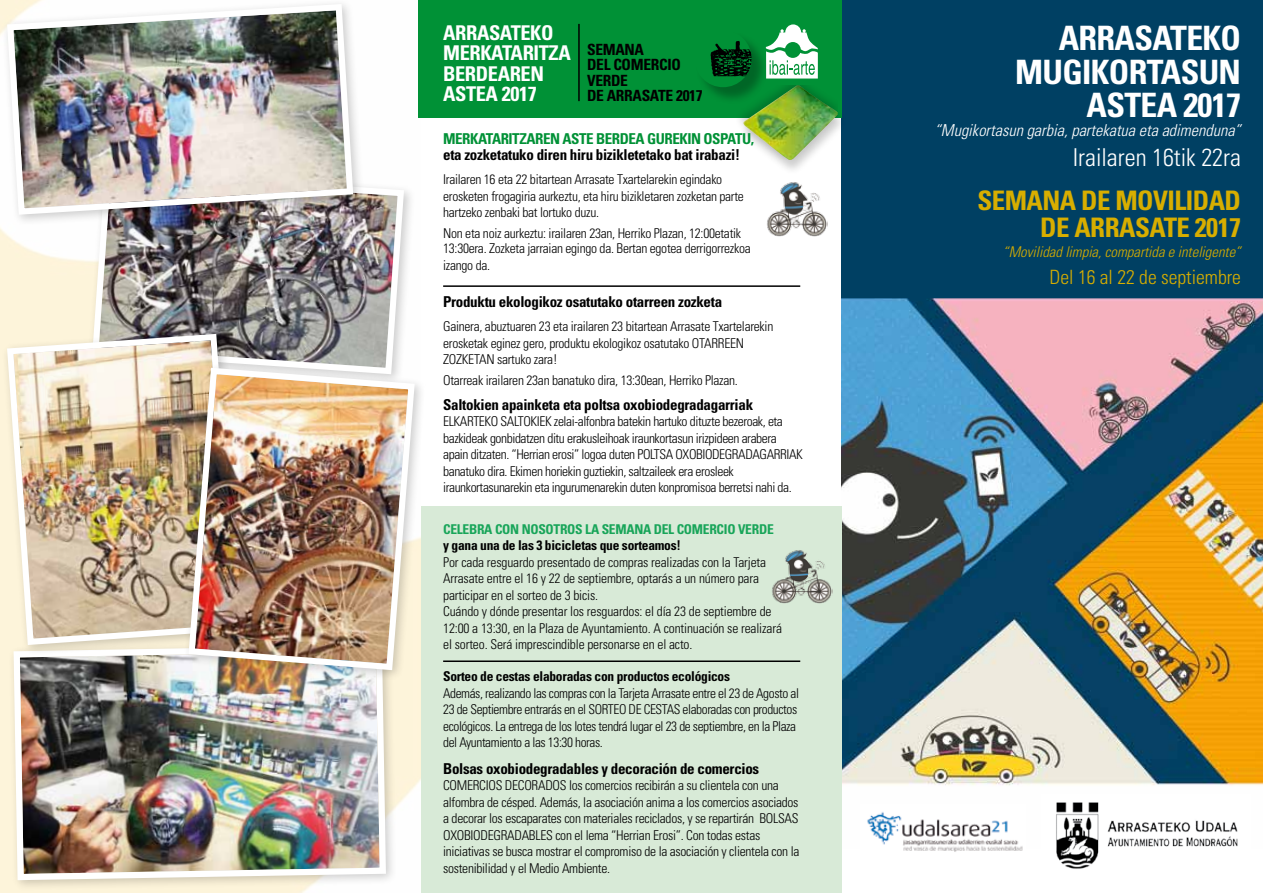
<style>
.page{position:relative;width:1263px;height:893px;background:#fff}
.page>*{position:absolute;margin:0;border:0;box-sizing:border-box;transform-origin:0 0}
.t1{font:700 condensed 33.6px/33.6px "Univers";letter-spacing:-.02em;color:#fff;text-align:right}
.t2{font:700 condensed 26.85px/26.8px "Univers";letter-spacing:-.02em;color:#d8ae00;text-align:right}
.t3{font:300 condensed 24.6px "Univers";color:#fff}
.t4{font:700 condensed 20.4px/20.4px "Univers";letter-spacing:-.02em;color:#fff}
.t5{font:300 condensed 19.65px "Univers";color:#d8ae00}
.t6{font:italic 300 condensed 16.35px "Univers";color:#fff}
.t7{font:700 condensed 15.45px/15.5px "Univers";letter-spacing:-.02em;color:#000}
.t8{font:700 condensed 15px "Univers";letter-spacing:-.02em;color:#000}
.t9{font:700 condensed 15px "Univers";letter-spacing:-.03em;color:#009136}
.t10{font:italic 300 condensed 14.85px "Univers";color:#d8ae00}
.t11{font:300 condensed 13.5px/16.5px "Univers";letter-spacing:-.02em;color:#000}
.t12{font:700 condensed 13.5px "Univers";letter-spacing:-.02em;color:#000}
.t13{font:700 condensed 13.5px "Univers";letter-spacing:-.02em;color:#18a559}
</style>
<div class="page">
<img style="left:0;top:0;width:421px;height:893px">
<img style="left:842px;top:298px;width:421px;height:488px">
<div style="left:842px;top:0;width:421px;height:298px;background:#004063"></div>
<img style="left:867px;top:812px;width:156px;height:40px">
<img style="left:1056px;top:802px;width:182px;height:67px">
<div style="left:418px;top:0;width:424px;height:117px;background:#009136"></div>
<div style="left:421px;top:506px;width:420px;height:387px;background:#d8ead7"></div>
<div style="left:738px;top:86px;width:110px;height:89px;background:#000;opacity:.2"></div>
<div style="left:736px;top:85px;width:102px;height:75px;background:#000;opacity:.2"></div>
<img style="left:742px;top:85px;width:96px;height:75px">
<hr style="left:443px;top:285px;width:357px;height:2px;background:#000">
<hr style="left:443px;top:660px;width:357px;height:2px;background:#000">
<svg style="left:769px;top:24px;width:49px;height:55px"></svg>
<div style="left:8px;top:639px;width:390px;height:253px;background:#000;opacity:.2"></div>
<img style="left:10px;top:657px;width:379px;height:236px">
<div style="left:87px;top:164px;width:329px;height:222px;background:#000;opacity:.2"></div>
<img style="left:89px;top:166px;width:318px;height:196px">
<div style="left:1px;top:0;width:364px;height:226px;background:#000;opacity:.2"></div>
<img style="left:4px;top:1px;width:352px;height:217px">
<div style="left:2px;top:328px;width:246px;height:329px;background:#000;opacity:.2"></div>
<img style="left:4px;top:331px;width:236px;height:317px">
<div style="left:183px;top:362px;width:243px;height:320px;background:#000;opacity:.2"></div>
<img style="left:185px;top:364px;width:233px;height:309px">
<img style="left:772px;top:550px;width:60px;height:54px">
<img style="left:767px;top:182px;width:60px;height:55px">
<div style="left:695px;top:31px;width:74px;height:73px;background:#000;opacity:.3"></div>
<div style="left:694px;top:30px;width:58px;height:57px;background:#009136;border-radius:50%"></div>
<img style="left:711px;top:41px;width:41px;height:35px">
<hr style="left:578px;top:24px;width:2px;height:77px;background:#000">
<h3 class="t4" style="left:443px;top:23px;width:129px">ARRASATEKO<br>MERKATARITZA<br>BERDEAREN<br>ASTEA 2017</h3>
<p class="t7" style="left:587px;top:41px;width:117px">SEMANA<br>DEL COMERCIO<br>VERDE<br>DE ARRASATE 2017</p>
<p class="t9" style="left:443px;top:129px;width:313px">MERKATARITZAREN ASTE BERDEA GUREKIN OSPATU,</p>
<p class="t8" style="left:443px;top:146px;width:298px">eta zozketatuko diren hiru bizikletetako bat irabazi!</p>
<p class="t11" style="left:443px;top:171px;width:302px">Irailaren 16 eta 22 bitartean Arrasate Txartelarekin egindako erosketen frogagiria aurkeztu, eta hiru bizikletaren zozketan parte hartzeko zenbaki bat lortuko duzu.</p>
<p class="t11" style="left:443px;top:226px;width:309px;line-height:15px">Non eta noiz aurkeztu: irailaren 23an, Herriko Plazan, 12:00etatik<br>13:30era. Zozketa jarraian egingo da. Bertan egotea derrigorrezkoa</p>
<p class="t11" style="left:443px;top:257px;width:49px">izango da.</p>
<p class="t8" style="left:443px;top:293px;width:280px">Produktu ekologikoz osatutako otarreen zozketa</p>
<p class="t11" style="left:443px;top:318px;width:332px">Gainera, abuztuaren 23 eta irailaren 23 bitartean Arrasate Txartelarekin erosketak eginez gero, produktu ekologikoz osatutako OTARREEN<br>ZOZKETAN sartuko zara!</p>
<p class="t11" style="left:443px;top:372px;width:296px">Otarreak irailaren 23an banatuko dira, 13:30ean, Herriko Plazan.</p>
<p class="t8" style="left:443px;top:395px;width:312px">Saltokien apainketa eta poltsa oxobiodegradagarriak</p>
<p class="t11" style="left:443px;top:413px;width:361px">ELKARTEKO SALTOKIEK zelai-alfonbra batekin hartuko dituzte bezeroak, eta bazkideak gonbidatzen ditu erakusleihoak iraunkortasun irizpideen arabera apain ditzaten. “Herrian erosi” logoa duten POLTSA OXOBIODEGRADAGARRIAK banatuko dira. Ekimen horiekin guztiekin, saltzaileek era erosleek iraunkortasunarekin eta ingurumenarekin duten konpromisoa berretsi nahi da.</p>
<p class="t13" style="left:443px;top:520px;width:332px">CELEBRA CON NOSOTROS LA SEMANA DEL COMERCIO VERDE</p>
<p class="t12" style="left:443px;top:537px;width:239px">y gana una de las 3 bicicletas que sorteamos!</p>
<p class="t11" style="left:443px;top:553px;width:340px">Por cada resguardo presentado de compras realizadas con la Tarjeta Arrasate entre el 16 y 22 de septiembre, optarás a un número para participar en el sorteo de 3 bicis.<br>Cuándo y dónde presentar los resguardos: el día 23 de septiembre de 12:00 a 13:30, en la Plaza de Ayuntamiento. A continuación se realizará el sorteo. Será imprescindible personarse en el acto.</p>
<p class="t12" style="left:443px;top:668px;width:288px">Sorteo de cestas elaboradas con productos ecológicos</p>
<p class="t11" style="left:443px;top:684px;width:357px">Además, realizando las compras con la Tarjeta Arrasate entre el 23 de Agosto al 23 de Septiembre entrarás en el SORTEO DE CESTAS elaboradas con productos ecológicos. La entrega de los lotes tendrá lugar el 23 de septiembre, en la Plaza del Ayuntamiento a las 13:30 horas.</p>
<p class="t8" style="left:443px;top:759px;width:318px">Bolsas oxobiodegradables y decoración de comercios</p>
<p class="t11" style="left:443px;top:777px;width:358px">COMERCIOS DECORADOS los comercios recibirán a su clientela con una alfombra de césped. Además, la asociación anima a los comercios asociados a decorar los escaparates con materiales reciclados, y se repartirán BOLSAS OXOBIODEGRADABLES con el lema “Herrian Erosi”. Con todas estas iniciativas se busca mostrar el compromiso de la asociación y clientela con la sostenibilidad y el Medio Ambiente.</p>
<h1 class="t1" style="left:1015px;top:21px;width:227px">ARRASATEKO<br>MUGIKORTASUN<br>ASTEA 2017</h1>
<p class="t6" style="left:934px;top:121px;width:308px">“Mugikortasun garbia, partekatua eta adimenduna”</p>
<h3 class="t3" style="left:1073px;top:143px;width:170px">Irailaren 16tik 22ra</h3>
<h2 class="t2" style="left:977px;top:187px;width:265px">SEMANA DE MOVILIDAD<br>DE ARRASATE 2017</h2>
<p class="t10" style="left:1003px;top:243px;width:240px">“Movilidad limpia, compartida e inteligente”</p>
<h3 class="t5" style="left:1049px;top:265px;width:193px">Del 16 al 22 de septiembre</h3>
</div>
